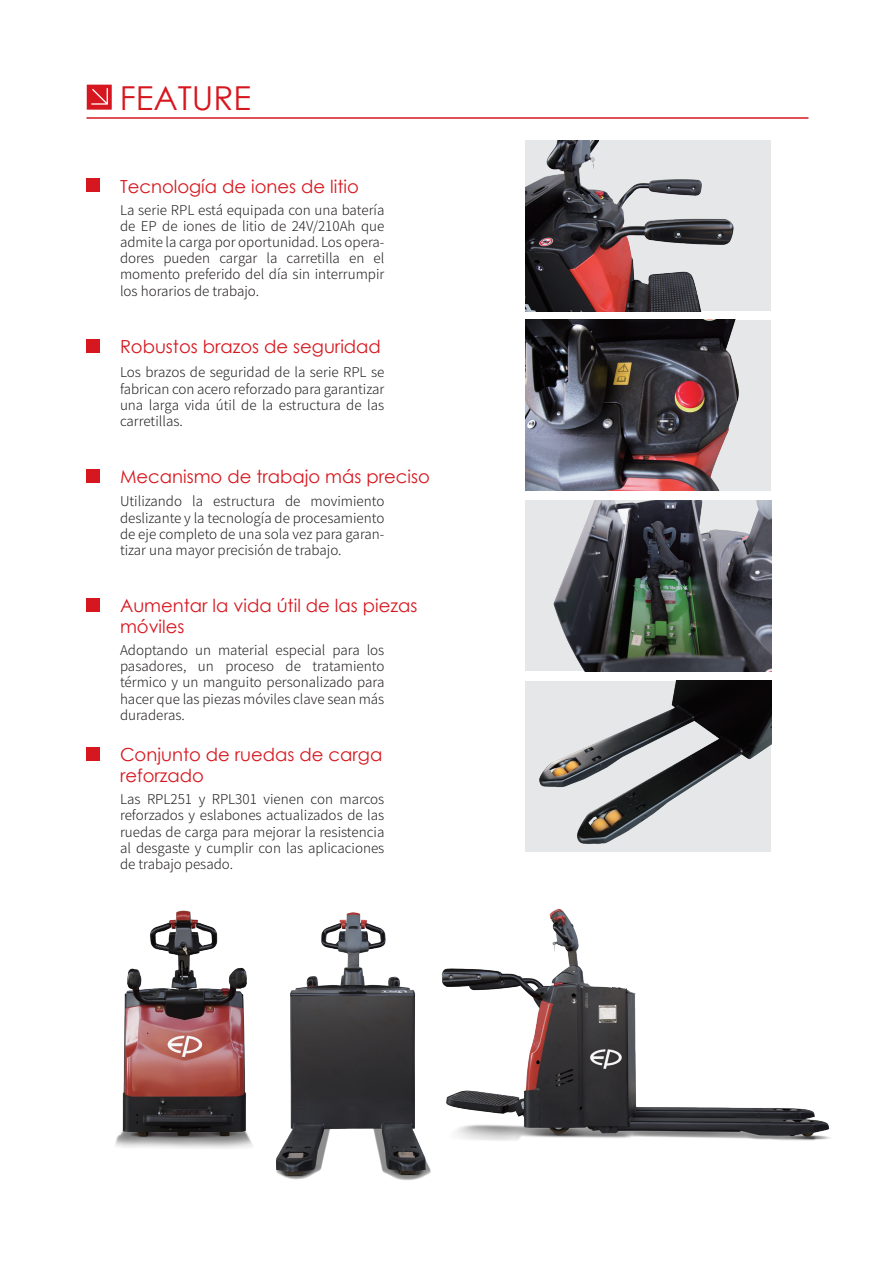
<style>
.page{position:relative;width:893px;height:1263px;background:#fff}
.page>*{position:absolute;margin:0;border:0;box-sizing:border-box;transform-origin:0 0}
.t1{font:33px "Century Gothic";color:#d7171f}
.t2{font:18px/21.6px "Century Gothic";color:#d7171f}
.t3{font:300 13.5px/16.2px "Source Han Sans CN";color:#231f20;text-align:justify}
</style>
<div class="page">
<div style="left:86px;top:178px;width:14px;height:14px;background:#d7171f"></div>
<div style="left:86px;top:339px;width:14px;height:14px;background:#d7171f"></div>
<div style="left:86px;top:469px;width:14px;height:14px;background:#d7171f"></div>
<div style="left:86px;top:598px;width:14px;height:14px;background:#d7171f"></div>
<div style="left:86px;top:747px;width:14px;height:13px;background:#d7171f"></div>
<hr style="left:86px;top:117px;width:722px;height:2px;background:#d7171f">
<svg style="left:87px;top:85px;width:25px;height:25px"></svg>
<div style="left:525px;top:140px;width:246px;height:171px;background:#e6e7e9"></div>
<img style="left:525px;top:681px;width:246px;height:161px">
<img style="left:489px;top:842px;width:341px;height:299px">
<img style="left:317px;top:912px;width:172px;height:268px">
<img style="left:115px;top:910px;width:202px;height:270px">
<img style="left:525px;top:500px;width:246px;height:171px">
<img style="left:525px;top:140px;width:209px;height:171px">
<img style="left:525px;top:320px;width:246px;height:171px">
<h1 class="t1" style="left:120px;top:75px;width:133px">FEATURE</h1>
<h2 class="t2" style="left:120px;top:175px;width:240px">Tecnología de iones de litio</h2>
<p class="t3" style="left:120px;top:202px;width:266px">La serie RPL está equipada con una batería de EP de iones de litio de 24V/210Ah que admite la carga por oportunidad. Los opera&shy;dores pueden cargar la carretilla en el momento preferido del día sin interrumpir los horarios de trabajo.</p>
<h2 class="t2" style="left:120px;top:335px;width:262px">Robustos brazos de seguridad</h2>
<p class="t3" style="left:120px;top:365px;width:266px">Los brazos de seguridad de la serie RPL se fabrican con acero reforzado para garantizar una larga vida útil de la estructura de las carretillas.</p>
<h2 class="t2" style="left:120px;top:465px;width:311px">Mecanismo de trabajo más preciso</h2>
<p class="t3" style="left:120px;top:494px;width:266px">Utilizando la estructura de movimiento deslizante y la tecnología de procesamiento de eje completo de una sola vez para garan&shy;tizar una mayor precisión de trabajo.</p>
<h2 class="t2" style="left:120px;top:594px;width:299px">Aumentar la vida útil de las piezas móviles</h2>
<p class="t3" style="left:120px;top:642px;width:266px">Adoptando un material especial para los pasadores, un proceso de tratamiento térmico y un manguito personalizado para hacer que las piezas móviles clave sean más duraderas.</p>
<h2 class="t2" style="left:120px;top:743px;width:264px">Conjunto de ruedas de carga reforzado</h2>
<p class="t3" style="left:120px;top:791px;width:266px">Las RPL251 y RPL301 vienen con marcos reforzados y eslabones actualizados de las ruedas de carga para mejorar la resistencia al desgaste y cumplir con las aplicaciones de trabajo pesado.</p>
</div>
